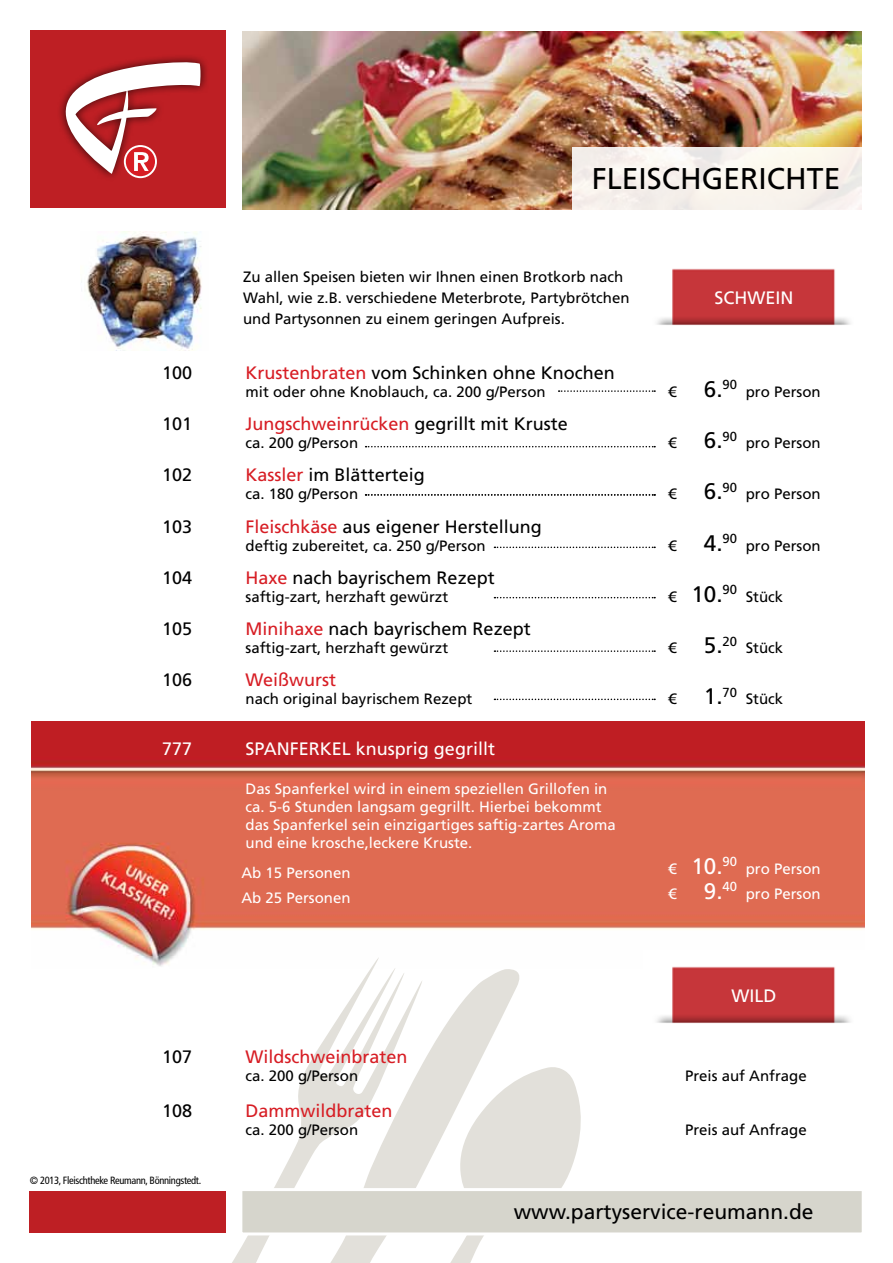
<style>
.page{position:relative;width:893px;height:1263px;background:#fff}
.page>*{position:absolute;margin:0;border:0;box-sizing:border-box;transform-origin:0 0}
.t1{font:30px "Frutiger LT Std";color:#000}
.t2{font:22.5px "Frutiger LT Std";color:#000}
.t3{font:22.5px "Frutiger LT Std";color:#fff}
.t4{font:21px "Frutiger LT Std";color:#000}
.t5{font:18px "Frutiger LT Std";color:#000}
.t6{font:18px "Frutiger LT Std";color:#d71d24}
.t7{font:18px "Frutiger LT Std";color:#fff}
.t8{font:15px/21px "Frutiger LT Std";color:#000}
.t9{font:15px/18px "Frutiger LT Std";color:#fff}
.t10{font:condensed 10.5px "Frutiger LT Std";letter-spacing:-.03em;color:#000}
.s1{color:#d71d24}
.s2{font-size:15px}
.s3{color:#000}
</style>
<div class="page">
<img style="left:32px;top:722px;width:833px;height:238px">
<svg style="left:142px;top:949px;width:285px;height:284px"></svg>
<svg style="left:228px;top:969px;width:292px;height:294px"></svg>
<svg style="left:301px;top:1066px;width:280px;height:197px;fill:#e2e0da"></svg>
<div style="left:31px;top:31px;width:195px;height:177px;background:#be1f24"></div>
<img style="left:242px;top:31px;width:619px;height:178px">
<div style="left:57px;top:53px;width:153px;height:129px;background:#000;opacity:.75"></div>
<svg style="left:125px;top:146px;width:31px;height:31px"></svg>
<div style="left:124px;top:145px;width:33px;height:33px;border:2px solid #fff;border-radius:50%"></div>
<svg style="left:57px;top:61px;width:143px;height:113px"></svg>
<img style="left:656px;top:268px;width:195px;height:57px">
<img style="left:643px;top:950px;width:222px;height:73px">
<svg style="left:238px;top:1186px;width:624px;height:51px"></svg>
<div style="left:30px;top:1191px;width:196px;height:41px;background:#be1f24"></div>
<svg style="left:572px;top:147px;width:290px;height:63px;fill:#f8f3ec"></svg>
<img style="left:81px;top:231px;width:121px;height:120px">
<svg style="left:559px;top:390px;width:96px;height:2px"></svg>
<svg style="left:366px;top:446px;width:289px;height:1px"></svg>
<svg style="left:366px;top:494px;width:289px;height:2px"></svg>
<svg style="left:494px;top:547px;width:161px;height:1px"></svg>
<svg style="left:494px;top:597px;width:161px;height:1px"></svg>
<svg style="left:494px;top:650px;width:161px;height:2px"></svg>
<svg style="left:494px;top:699px;width:161px;height:1px"></svg>
<h1 class="t1" style="left:592px;top:161px;width:245px">FLEISCHGERICHTE</h1>
<p class="t8" style="left:243px;top:266px;width:388px">Zu allen Speisen bieten wir Ihnen einen Brotkorb nach<br>Wahl, wie z.B. verschiedene Meterbrote, Partybrötchen und Partysonnen zu einem geringen Aufpreis.</p>
<p class="t7" style="left:715px;top:287px;width:81px">Schwei n</p>
<p class="t5" style="left:162px;top:362px;width:32px">100</p>
<p class="t5" style="left:246px;top:362px;width:371px"><span class="s1">Krustenbraten</span> vom Schinken ohne Knochen</p>
<p class="t8" style="left:246px;top:381px;width:302px">mit oder ohne Knoblauch, ca. 200 g/Person</p>
<h2 class="t2" style="left:668px;top:376px;width:70px"><span class="s2">€</span> 6.<sup>90</sup></h2>
<p class="t8" style="left:746px;top:381px;width:77px">pro Person</p>
<p class="t5" style="left:162px;top:413px;width:32px">101</p>
<p class="t6" style="left:246px;top:413px;width:324px">Jungschweinrücken <span class="s3">gegrillt mit Kruste</span></p>
<p class="t8" style="left:246px;top:432px;width:114px">ca. 200 g/Person</p>
<h2 class="t2" style="left:668px;top:427px;width:70px"><span class="s2">€</span> 6.<sup>90</sup></h2>
<p class="t8" style="left:746px;top:432px;width:77px">pro Person</p>
<p class="t5" style="left:162px;top:464px;width:32px">102</p>
<p class="t5" style="left:246px;top:464px;width:181px"><span class="s1">Kassler</span> im Blätterteig</p>
<p class="t8" style="left:246px;top:484px;width:114px">ca. 180 g/Person</p>
<h2 class="t2" style="left:668px;top:478px;width:70px"><span class="s2">€</span> 6.<sup>90</sup></h2>
<p class="t8" style="left:746px;top:484px;width:77px">pro Person</p>
<p class="t5" style="left:162px;top:516px;width:32px">103</p>
<p class="t5" style="left:246px;top:516px;width:298px"><span class="s1">Fleischkäse</span> aus eigener Herstellung</p>
<p class="t8" style="left:246px;top:535px;width:242px">deftig zubereitet, ca. 250 g/Person</p>
<h2 class="t2" style="left:668px;top:530px;width:70px"><span class="s2">€</span> 4.<sup>90</sup></h2>
<p class="t8" style="left:746px;top:535px;width:77px">pro Person</p>
<p class="t5" style="left:162px;top:567px;width:32px">104</p>
<p class="t5" style="left:246px;top:567px;width:251px"><span class="s1">H axe</span> nach bayrischem Rezept</p>
<p class="t8" style="left:246px;top:586px;width:204px">saftig-zart, herzhaft gewürzt</p>
<h2 class="t2" style="left:668px;top:581px;width:70px"><span class="s2">€</span> 10.<sup>90</sup></h2>
<p class="t8" style="left:746px;top:586px;width:39px">Stück</p>
<p class="t5" style="left:162px;top:618px;width:32px">105</p>
<p class="t5" style="left:246px;top:618px;width:287px"><span class="s1">Minihaxe</span> nach bayrischem Rezept</p>
<p class="t8" style="left:246px;top:637px;width:204px">saftig-zart, herzhaft gewürzt</p>
<h2 class="t2" style="left:668px;top:632px;width:70px"><span class="s2">€</span> 5.<sup>20</sup></h2>
<p class="t8" style="left:746px;top:637px;width:39px">Stück</p>
<p class="t5" style="left:162px;top:670px;width:32px">106</p>
<p class="t6" style="left:246px;top:670px;width:92px">Weißwurst</p>
<p class="t8" style="left:246px;top:689px;width:228px">nach original bayrischem Rezept</p>
<h2 class="t2" style="left:668px;top:683px;width:70px"><span class="s2">€</span> 1.<sup>70</sup></h2>
<p class="t8" style="left:746px;top:689px;width:39px">Stück</p>
<p class="t7" style="left:162px;top:738px;width:32px">777</p>
<p class="t7" style="left:246px;top:738px;width:251px">SPAN FERKEL knusprig gegrillt</p>
<p class="t9" style="left:246px;top:780px;width:372px">Das Spanferkel wird in einem speziellen Grillofen in ca. 5-6 Stunden langsam gegrillt. H ierbei bekommt das Spanferkel sein einzigartiges saftig-zartes Aroma und eine krosche,leckere Kruste.</p>
<p class="t9" style="left:241px;top:864px;width:111px">Ab 15 Personen</p>
<h2 class="t3" style="left:668px;top:852px;width:70px"><span class="s2">€</span> 10.<sup>90</sup></h2>
<p class="t9" style="left:746px;top:859px;width:77px">pro Person</p>
<p class="t9" style="left:241px;top:889px;width:111px">Ab 25 Personen</p>
<h2 class="t3" style="left:668px;top:878px;width:71px"><span class="s2">€</span> 9.<sup>40</sup></h2>
<p class="t9" style="left:746px;top:885px;width:77px">pro Person</p>
<p class="t7" style="left:732px;top:985px;width:46px">wi ld</p>
<p class="t5" style="left:162px;top:1046px;width:32px">107</p>
<p class="t6" style="left:246px;top:1046px;width:164px">Wildschweinbraten</p>
<p class="t8" style="left:246px;top:1065px;width:114px">ca. 200 g/Person</p>
<p class="t8" style="left:685px;top:1065px;width:123px">Preis auf Anfrage</p>
<p class="t5" style="left:162px;top:1100px;width:32px">108</p>
<p class="t6" style="left:246px;top:1100px;width:149px">Dammwildbraten</p>
<p class="t8" style="left:246px;top:1120px;width:114px">ca. 200 g/Person</p>
<p class="t8" style="left:685px;top:1120px;width:123px">Preis auf Anfrage</p>
<p class="t10" style="left:30px;top:1174px;width:173px">© 2013, Fleischtheke Reumann, Bönningstedt.</p>
<h3 class="t4" style="left:514px;top:1199px;width:301px">www.partyservice-reumann.de</h3>
</div>
